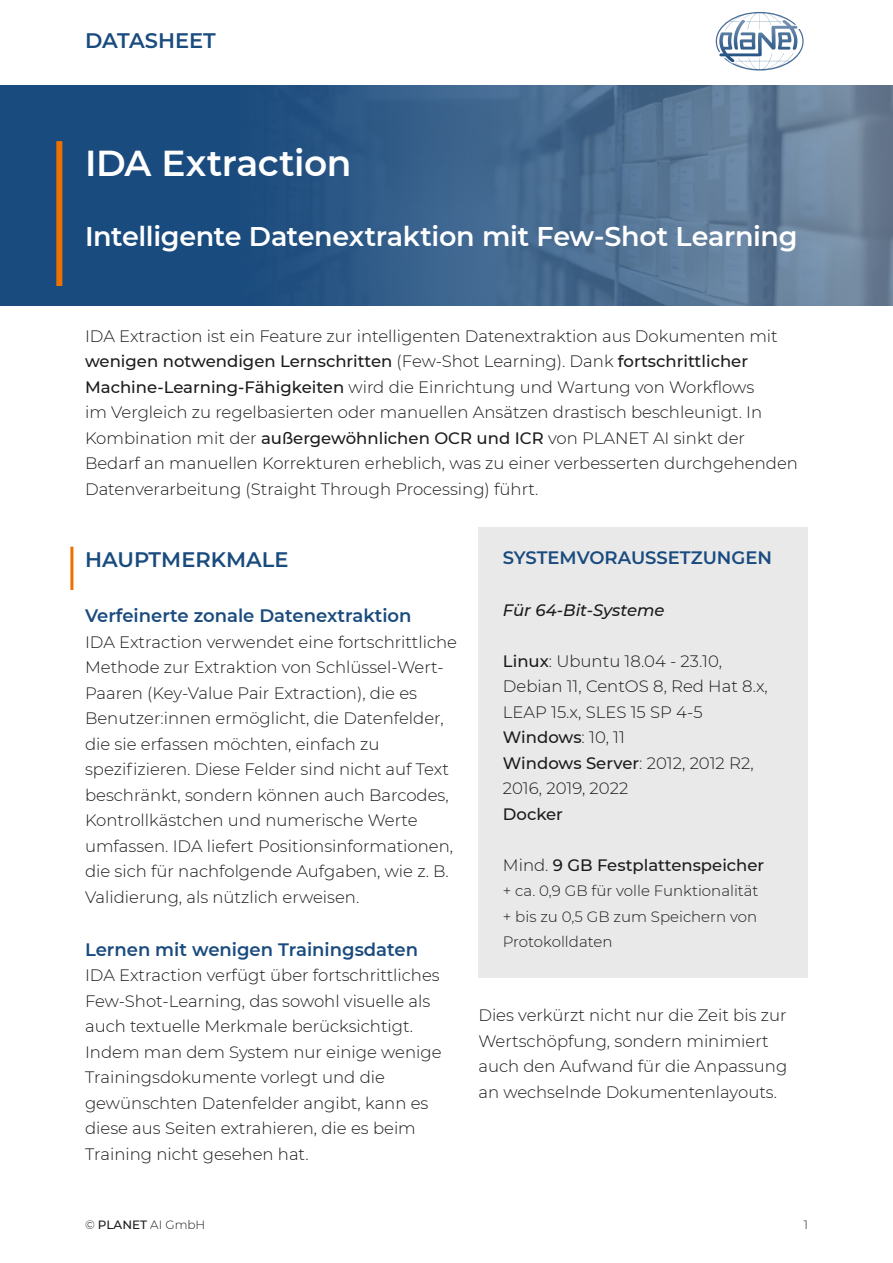
<style>
.page{position:relative;width:893px;height:1263px;background:#fff}
.page>*{position:absolute;margin:0;border:0;box-sizing:border-box;transform-origin:0 0}
.t1{font:600 36px "Montserrat";letter-spacing:-.01em;color:#fff}
.t2{font:600 27px "Montserrat";letter-spacing:-.015em;color:#fff}
.t3{font:600 21px "Montserrat";color:#1a4b7e}
.t4{font:600 18px "Montserrat";color:#1a4b7e}
.t5{font:300 16.5px/25.5px "Montserrat";color:#1b1b1b}
.t6{font:500 16.5px "Montserrat";color:#1b1b1b}
.t7{font:italic 500 16.5px "Montserrat";color:#1b1b1b}
.t8{font:300 15px/25.5px "Montserrat";color:#1b1b1b}
.t9{font:300 12px "Montserrat";color:#1b1b1b}
.s1{font-weight:500}
.s2{font-weight:300}
</style>
<div class="page">
<div style="left:478px;top:527px;width:330px;height:451px;background:#e4e4e4"></div>
<svg style="left:0;top:85px;width:893px;height:220px;background:#3c638b"></svg>
<svg style="left:716px;top:12px;width:88px;height:59px"></svg>
<div style="left:56px;top:141px;width:6px;height:145px;background:#ee7100"></div>
<hr style="left:70px;top:547px;width:3px;height:43px;background:#ee7100">
<p class="t3" style="left:85px;top:26px;width:132px">DATASHEET</p>
<p class="t1" style="left:85px;top:138px;width:268px">IDA Extraction</p>
<p class="t2" style="left:85px;top:218px;width:714px">Intelligente Datenextraktion mit Few-Shot Learning</p>
<p class="t5" style="left:85px;top:322px;width:714px">IDA Extraction ist ein Feature zur intelligenten Datenextraktion aus Dokumenten mit <span class="s1">wenigen notwendigen Lernschritten</span> (Few-Shot Learning). Dank <span class="s1">fortschrittlicher Machine-Learning-Fähigkeiten</span> wird die Einrichtung und Wartung von Workflows<br>im Vergleich zu regelbasierten oder manuellen Ansätzen drastisch beschleunigt. In Kombination mit der <span class="s1">außergewöhnlichen OCR und ICR</span> von PLANET AI sinkt der Bedarf an manuellen Korrekturen erheblich, was zu einer verbesserten durchgehenden Datenverarbeitung (Straight Through Processing) führt.</p>
<p class="t3" style="left:85px;top:545px;width:205px">HAUPTMERKMALE</p>
<p class="t4" style="left:85px;top:603px;width:328px">Verfeinerte zonale Datenextraktion</p>
<p class="t5" style="left:85px;top:629px;width:373px">IDA Extraction verwendet eine fortschrittliche Methode zur Extraktion von Schlüssel-Wert-Paaren (Key-Value Pair Extraction), die es Benutzer:innen ermöglicht, die Datenfelder, die sie erfassen möchten, einfach zu spezifizieren. Diese Felder sind nicht auf Text beschränkt, sondern können auch Barcodes, Kontrollkästchen und numerische Werte umfassen. IDA liefert Positionsinformationen, die sich für nachfolgende Aufgaben, wie z. B.<br>Validierung, als nützlich erweisen.</p>
<p class="t4" style="left:85px;top:936px;width:334px">Lernen mit wenigen Trainingsdaten</p>
<p class="t5" style="left:85px;top:962px;width:358px">IDA Extraction verfügt über fortschrittliches Few-Shot-Learning, das sowohl visuelle als auch textuelle Merkmale berücksichtigt.<br>Indem man dem System nur einige wenige Trainingsdokumente vorlegt und die gewünschten Datenfelder angibt, kann es diese aus Seiten extrahieren, die es beim Training nicht gesehen hat.</p>
<p class="t4" style="left:503px;top:545px;width:271px">SYSTEMVORAUSSETZUNGEN</p>
<p class="t7" style="left:503px;top:598px;width:163px">Für 64-Bit-Systeme</p>
<p class="t5" style="left:503px;top:648px;width:266px"><span class="s1">Linux</span>: Ubuntu 18.04 - 23.10,<br>Debian 11, CentOS 8, Red Hat 8.x,<br>LEAP 15.x, SLES 15 SP 4-5</p>
<p class="t6" style="left:503px;top:726px;width:123px">Windows<span class="s2">: 10, 11</span></p>
<p class="t5" style="left:503px;top:750px;width:252px"><span class="s1">Windows Server</span>: 2012, 2012 R2,<br>2016, 2019, 2022</p>
<p class="t6" style="left:503px;top:802px;width:62px">Docker</p>
<p class="t6" style="left:503px;top:853px;width:263px"><span class="s2">Mind.</span> 9 GB Festplattenspeicher</p>
<p class="t8" style="left:503px;top:878px;width:257px">+ ca. 0,9 GB für volle Funktionalität</p>
<p class="t8" style="left:503px;top:903px;width:256px">+ bis zu 0,5 GB zum Speichern von<br>Protokolldaten</p>
<p class="t5" style="left:478px;top:1002px;width:310px">Dies verkürzt nicht nur die Zeit bis zur Wertschöpfung, sondern minimiert auch den Aufwand für die Anpassung an wechselnde Dokumentenlayouts.</p>
<p class="t9" style="left:85px;top:1216px;width:122px">© <span class="s1">PLANET</span> AI GmbH</p>
<p class="t9" style="left:804px;top:1216px;width:6px">1</p>
</div>
